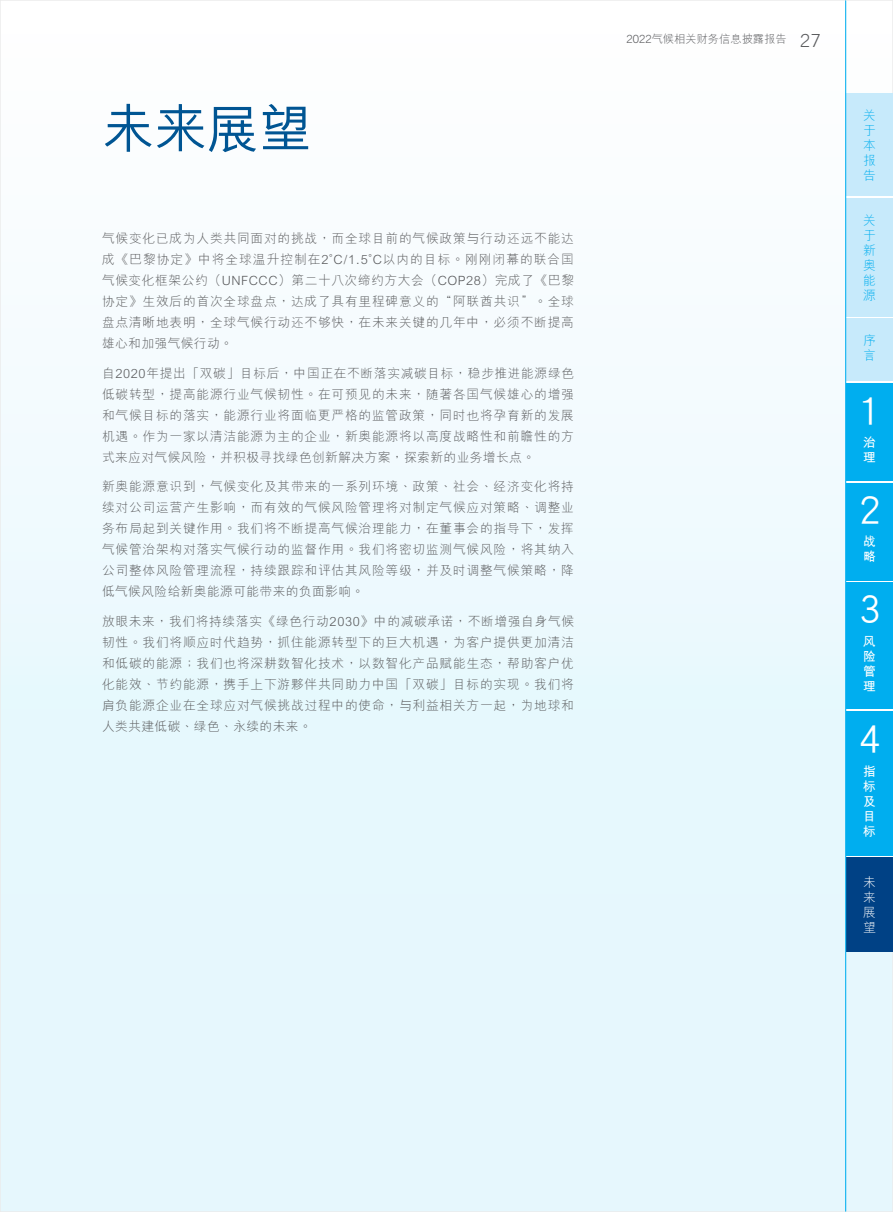
<style>
.page{position:relative;width:893px;height:1212px;background:#fff}
.page>*{position:absolute;margin:0;border:0;box-sizing:border-box;transform-origin:0 0}
.t1{font:500 52.5px "M Hei HKS";color:#005593}
.t2{font:37.5px "DF Hei HK W5";color:#fff}
.t3{font:300 12.75px/21px "M Hei HKS";letter-spacing:.06em;color:#58595b;text-align:justify}
.t4{font:300 12.75px/15px "M Hei HKS";color:#00aeef;text-align:justify}
.t5{font:700 12.75px/15px "M Hei HKS";color:#fff}
.t6{font:300 12.75px/15px "M Hei HKS";color:#fff;text-align:justify}
.t7{font:300 11.25px "M Hei HKS";color:#58595b}
.s1{font-family:"Trade Gothic LT Std"}
.s2{font-family:"Trade Gothic LT Std";font-size:18px}
</style>
<div class="page">
<div style="left:0;top:0;width:893px;height:1212px;background:linear-gradient(to bottom,#fdfefe,#e0f6fd)"></div>
<div style="left:846px;top:198px;width:47px;height:118px;background:#c7eafb"></div>
<div style="left:846px;top:93px;width:47px;height:103px;background:#c7eafb"></div>
<div style="left:846px;top:318px;width:47px;height:63px;background:#c7eafb"></div>
<div style="left:846px;top:857px;width:47px;height:95px;background:#004185"></div>
<div style="left:846px;top:383px;width:47px;height:97px;background:#00aeef"></div>
<div style="left:846px;top:483px;width:47px;height:97px;background:#00aeef"></div>
<div style="left:846px;top:583px;width:47px;height:126px;background:#00aeef"></div>
<div style="left:846px;top:711px;width:47px;height:144px;background:#00aeef"></div>
<hr style="left:845px;top:1px;width:1px;height:1210px;background:#00aeef">
<h1 class="t1" style="left:102px;top:91px;width:211px">未來展望</h1>
<p class="t3" style="left:102px;top:227px;width:474px">氣候變化已成為人類共同面對的挑戰，而全球目前的氣候政策與行動還遠不能達成《巴黎協定》中將全球溫升控制在2<span class="s1">˚</span>C/1.5<span class="s1">˚</span>C以內的目標。剛剛閉幕的聯合國氣候變化框架公約（UNFCCC）第二十八次締約方大會（COP28）完成了《巴黎協定》生效後的首次全球盤點，達成了具有里程碑意義的“阿聯酋共識”。全球盤點清晰地表明，全球氣候行動還不夠快，在未來關鍵的幾年中，必須不斷提高雄心和加強氣候行動。</p>
<p class="t3" style="left:102px;top:362px;width:474px">自2020年提出「雙碳」目標後，中國正在不斷落實減碳目標，穩步推進能源綠色低碳轉型，提高能源行業氣候韌性。在可預見的未來，隨著各國氣候雄心的增強和氣候目標的落實，能源行業將面臨更嚴格的監管政策，同時也將孕育新的發展機遇。作為一家以清潔能源為主的企業，新奧能源將以高度戰略性和前瞻性的方式來應對氣候風險，並積極尋找綠色創新解決方案，探索新的業務增長點。</p>
<p class="t3" style="left:102px;top:475px;width:473px">新奧能源意識到，氣候變化及其帶來的一系列環境、政策、社會、經濟變化將持續對公司運營產生影響，而有效的氣候風險管理將對制定氣候應對策略、調整業務佈局起到關鍵作用。我們將不斷提高氣候治理能力，在董事會的指導下，發揮氣候管治架構對落實氣候行動的監督作用。我們將密切監測氣候風險，將其納入公司整體風險管理流程，持續跟蹤和評估其風險等級，並及時調整氣候策略，降低氣候風險給新奧能源可能帶來的負面影響。</p>
<p class="t3" style="left:102px;top:610px;width:474px">放眼未來，我們將持續落實《綠色行動2030》中的減碳承諾，不斷增強自身氣候韌性。我們將順應時代趨勢，抓住能源轉型下的巨大機遇，為客戶提供更加清潔和低碳的能源；我們也將深耕數智化技術，以數智化產品賦能生態，幫助客戶優化能效、節約能源，攜手上下游夥伴共同助力中國「雙碳」目標的實現。我們將肩負能源企業在全球應對氣候挑戰過程中的使命，與利益相關方一起，為地球和人類共建低碳、綠色、永續的未來。</p>
<p class="t7" style="left:627px;top:31px;width:196px"><span class="s1">2022</span>氣候相關財務信息披露報告 <span class="s2">27</span></p>
<p class="t4" style="left:863px;top:107px;width:14px">關於本報告</p>
<p class="t4" style="left:863px;top:212px;width:14px">關於新奧能源</p>
<p class="t4" style="left:863px;top:332px;width:14px">序言</p>
<h2 class="t2" style="left:859px;top:391px;width:23px">1</h2>
<p class="t5" style="left:863px;top:434px;width:14px">治理</p>
<h2 class="t2" style="left:859px;top:490px;width:23px">2</h2>
<p class="t5" style="left:863px;top:533px;width:14px">戰略</p>
<h2 class="t2" style="left:859px;top:589px;width:23px">3</h2>
<p class="t5" style="left:863px;top:633px;width:14px;text-align:justify">風險管理</p>
<h2 class="t2" style="left:859px;top:719px;width:23px">4</h2>
<p class="t5" style="left:863px;top:762px;width:14px;text-align:justify">指標及目標</p>
<p class="t6" style="left:863px;top:874px;width:14px">未來展望</p>
</div>
